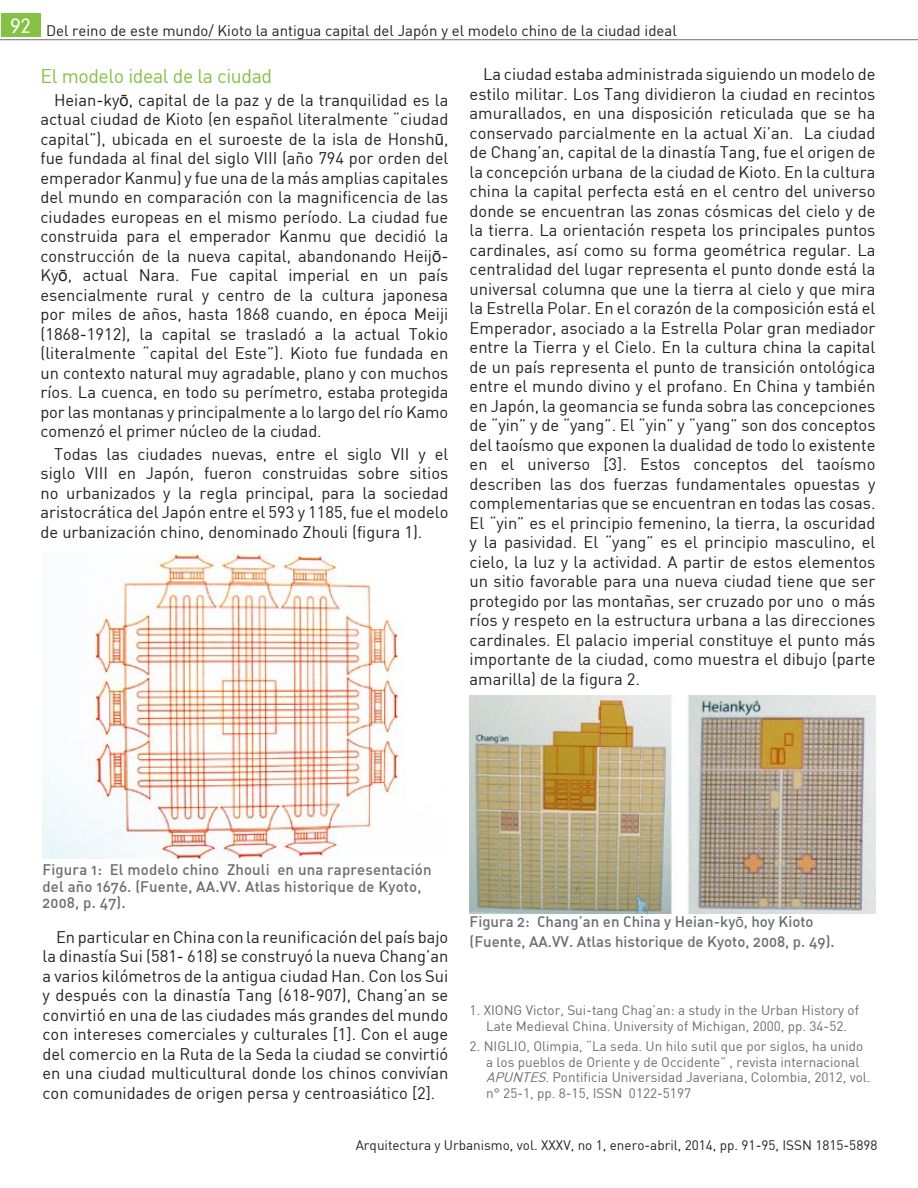
<style>
.page{position:relative;width:918px;height:1188px;background:#fff}
.page>*{position:absolute;margin:0;border:0;box-sizing:border-box;transform-origin:0 0}
.subtitulo_2{font:19.5px "DIN";letter-spacing:-.02em;color:#84c141}
.titulo_de_articulo{font:300 19.5px "DIN Neuzeit Grotesk";color:#fff}
.cuerpo_de_texto{font:16.5px/19.5px "DIN";color:#231f20;text-align:justify}
.pie_de_foto{font:15px/16.5px "DIN Medium Alternate";letter-spacing:.01em;color:#6c6d70}
.sello_de_arriba{font:15px "DIN";color:#231f20}
.notas_bibligraficas{font:13.5px/15.8px "DIN";color:#6c6d70;text-align:center}
.sello_de_abajo{font:13.5px "DIN";color:#231f20}
.s1{font-family:"Arial"}
.s2{font-style:italic}
</style>
<div class="page">
<div style="left:1px;top:14px;width:39px;height:23px;background:#84c141"></div>
<hr style="left:0;top:39px;width:918px;height:1px;background:#6c6d70">
<img style="left:43px;top:554px;width:362px;height:304px">
<img style="left:470px;top:696px;width:405px;height:218px">
<p class="titulo_de_articulo" style="left:11px;top:14px;width:22px">92</p>
<p class="sello_de_arriba" style="left:46px;top:21px;width:632px">Del reino de este mundo/ Kioto la antigua capital del Japón y el modelo chino de la ciudad ideal</p>
<p class="subtitulo_2" style="left:40px;top:64px;width:233px">El modelo ideal de la ciudad</p>
<p class="cuerpo_de_texto" style="left:40px;top:90px;width:409px;text-indent:14px">Heian-ky<span class="s1">ō</span>, capital de la paz y de la tranquilidad es la actual ciudad de Kioto (en español literalmente “ciudad capital”), ubicada en el suroeste de la isla de Honsh<span class="s1">ū</span>, fue fundada al final del siglo VIII (año 794 por orden del emperador Kanmu) y fue una de la más amplias capitales del mundo en comparación con la magnificencia de las ciudades europeas en el mismo período. La ciudad fue construida para el emperador Kanmu que decidió la construcción de la nueva capital, abandonando Heij<span class="s1">ō</span>-Ky<span class="s1">ō</span>, actual Nara. Fue capital imperial en un país esencialmente rural y centro de la cultura japonesa por miles de años, hasta 1868 cuando, en época Meiji (1868-1912), la capital se trasladó a la actual Tokio (literalmente “capital del Este”). Kioto fue fundada en un contexto natural muy agradable, plano y con muchos ríos. La cuenca, en todo su perímetro, estaba protegida por las montanas y principalmente a lo largo del río Kamo comenzó el primer núcleo de la ciudad.</p>
<p class="cuerpo_de_texto" style="left:40px;top:444px;width:409px;text-indent:14px">Todas las ciudades nuevas, entre el siglo VII y el siglo VIII en Japón, fueron construidas sobre sitios no urbanizados y la regla principal, para la sociedad aristocrática del Japón entre el 593 y 1185, fue el modelo de urbanización chino, denominado Zhouli (figura 1).</p>
<p class="cuerpo_de_texto" style="left:470px;top:64px;width:407px;text-indent:14px">La ciudad estaba administrada siguiendo un modelo de estilo militar. Los Tang dividieron la ciudad en recintos amurallados, en una disposición reticulada que se ha conservado parcialmente en la actual Xi’an. La ciudad de Chang’an, capital de la dinastía Tang, fue el origen de la concepción urbana de la ciudad de Kioto. En la cultura china la capital perfecta está en el centro del universo donde se encuentran las zonas cósmicas del cielo y de la tierra. La orientación respeta los principales puntos cardinales, así como su forma geométrica regular. La centralidad del lugar representa el punto donde está la universal columna que une la tierra al cielo y que mira la Estrella Polar. En el corazón de la composición está el Emperador, asociado a la Estrella Polar gran mediador entre la Tierra y el Cielo. En la cultura china la capital de un país representa el punto de transición ontológica entre el mundo divino y el profano. En China y también en Japón, la geomancia se funda sobra las concepciones de “yin” y de “yang”. El “yin” y “yang” son dos conceptos del taoísmo que exponen la dualidad de todo lo existente en el universo [3]. Estos conceptos del taoísmo describen las dos fuerzas fundamentales opuestas y complementarias que se encuentran en todas las cosas.<br>El “yin” es el principio femenino, la tierra, la oscuridad y la pasividad. El “yang” es el principio masculino, el cielo, la luz y la actividad. A partir de estos elementos un sitio favorable para una nueva ciudad tiene que ser protegido por las montañas, ser cruzado por uno o más ríos y respeto en la estructura urbana a las direcciones cardinales. El palacio imperial constituye el punto más importante de la ciudad, como muestra el dibujo (parte amarilla) de la figura 2.</p>
<p class="pie_de_foto" style="left:43px;top:861px;width:391px">Figura 1: El modelo chino Zhouli en una rapresentación del año 1676. (Fuente, AA.VV. Atlas historique de Kyoto,<br>2008, p. 47).</p>
<p class="cuerpo_de_texto" style="left:43px;top:927px;width:407px;text-indent:14px">En particular en China con la reunificación del país bajo la dinastía Sui (581- 618) se construyó la nueva Chang’an a varios kilómetros de la antigua ciudad Han. Con los Sui y después con la dinastía Tang (618-907), Chang’an se convirtió en una de las ciudades más grandes del mundo con intereses comerciales y culturales [1]. Con el auge del comercio en la Ruta de la Seda la ciudad se convirtió en una ciudad multicultural donde los chinos convivían con comunidades de origen persa y centroasiático [2].</p>
<p class="pie_de_foto" style="left:470px;top:913px;width:346px">Figura 2: Chang’an en China y Heian-ky<span class="s1">ō</span>, hoy Kioto</p>
<p class="pie_de_foto" style="left:470px;top:933px;width:367px">(Fuente, AA.VV. Atlas historique de Kyoto, 2008, p. 49).</p>
<p class="notas_bibligraficas" style="left:470px;top:1002px;width:391px">1. XIONG Victor, Sui-tang Chag’an: a study in the Urban History of<br>Late Medieval China. University of Michigan, 2000, pp. 34-52.</p>
<p class="notas_bibligraficas" style="left:486px;top:1038px;width:386px;text-align:left;text-indent:-16px">2. NIGLIO, Olimpia, “La seda. Un hilo sutil que por siglos, ha unido a los pueblos de Oriente y de Occidente” , revista internacional <span class="s2">APUNTES</span>. Pontificia Universidad Javeriana, Colombia, 2012, vol. n° 25-1, pp. 8-15, ISSN 0122-5197</p>
<p class="sello_de_abajo" style="left:356px;top:1137px;width:523px">Arquitectura y Urbanismo, vol. XXXV, no 1, enero-abril, 2014, pp. 91-95, ISSN 1815-5898</p>
</div>
